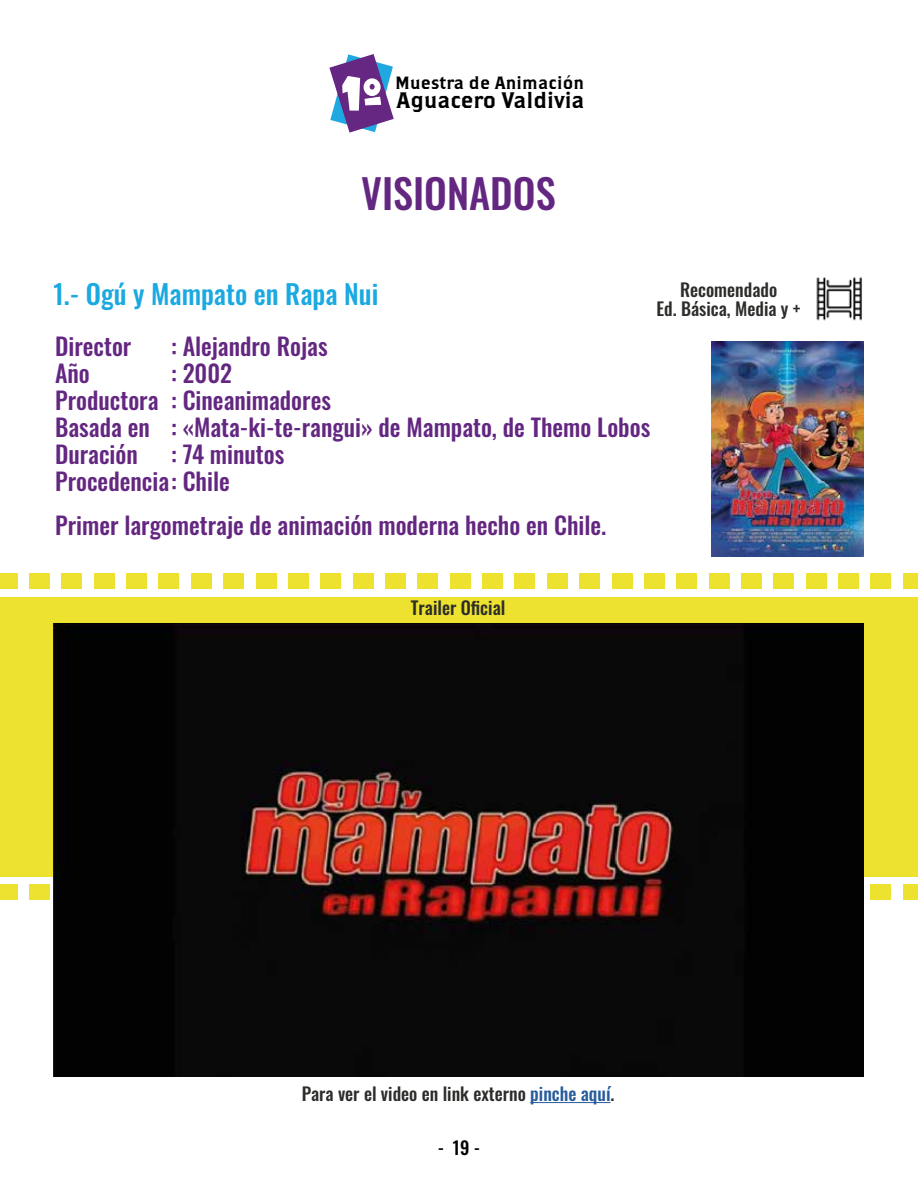
<style>
.page{position:relative;width:918px;height:1188px;background:#fff}
.page>*{position:absolute;margin:0;border:0;box-sizing:border-box;transform-origin:0 0}
.t1{font:500 40.5px "Oswald";color:#642781}
.t2{font:500 27px "Oswald";color:#1aa9e0}
.t3{font:500 24px/27px "Oswald";color:#642781}
.t4{font:22.35px "Brothers OT";color:#000}
.t5{font:500 18px/19.5px "Oswald";color:#2c2c2a;text-align:center}
.t6{font:500 18px "Oswald";color:#000}
.t7{font:17.7px "Brothers OT";letter-spacing:.01em;color:#000}
.s1{color:#275b9b}
</style>
<div class="page">
<hr style="left:0;top:597px;width:1px;height:279px;background:#ece22f">
<svg style="left:0;top:885px;width:1px;height:15px"></svg>
<svg style="left:0;top:573px;width:1px;height:16px"></svg>
<div style="left:1px;top:597px;width:917px;height:279px;background:#ece22f"></div>
<div style="left:29px;top:885px;width:21px;height:15px;background:#ece22f"></div>
<div style="left:1px;top:885px;width:16px;height:15px;background:#ece22f"></div>
<div style="left:871px;top:885px;width:20px;height:15px;background:#ece22f"></div>
<div style="left:903px;top:885px;width:15px;height:15px;background:#ece22f"></div>
<div style="left:29px;top:573px;width:21px;height:16px;background:#ece22f"></div>
<div style="left:1px;top:573px;width:16px;height:16px;background:#ece22f"></div>
<div style="left:94px;top:573px;width:21px;height:16px;background:#ece22f"></div>
<div style="left:62px;top:573px;width:20px;height:16px;background:#ece22f"></div>
<div style="left:159px;top:573px;width:20px;height:16px;background:#ece22f"></div>
<div style="left:126px;top:573px;width:21px;height:16px;background:#ece22f"></div>
<div style="left:223px;top:573px;width:21px;height:16px;background:#ece22f"></div>
<div style="left:191px;top:573px;width:21px;height:16px;background:#ece22f"></div>
<div style="left:288px;top:573px;width:21px;height:16px;background:#ece22f"></div>
<div style="left:256px;top:573px;width:20px;height:16px;background:#ece22f"></div>
<div style="left:353px;top:573px;width:20px;height:16px;background:#ece22f"></div>
<div style="left:320px;top:573px;width:21px;height:16px;background:#ece22f"></div>
<div style="left:417px;top:573px;width:21px;height:16px;background:#ece22f"></div>
<div style="left:385px;top:573px;width:21px;height:16px;background:#ece22f"></div>
<div style="left:482px;top:573px;width:21px;height:16px;background:#ece22f"></div>
<div style="left:450px;top:573px;width:21px;height:16px;background:#ece22f"></div>
<div style="left:547px;top:573px;width:21px;height:16px;background:#ece22f"></div>
<div style="left:515px;top:573px;width:20px;height:16px;background:#ece22f"></div>
<div style="left:612px;top:573px;width:20px;height:16px;background:#ece22f"></div>
<div style="left:579px;top:573px;width:21px;height:16px;background:#ece22f"></div>
<div style="left:676px;top:573px;width:21px;height:16px;background:#ece22f"></div>
<div style="left:644px;top:573px;width:21px;height:16px;background:#ece22f"></div>
<div style="left:741px;top:573px;width:21px;height:16px;background:#ece22f"></div>
<div style="left:709px;top:573px;width:20px;height:16px;background:#ece22f"></div>
<div style="left:806px;top:573px;width:21px;height:16px;background:#ece22f"></div>
<div style="left:773px;top:573px;width:21px;height:16px;background:#ece22f"></div>
<div style="left:871px;top:573px;width:20px;height:16px;background:#ece22f"></div>
<div style="left:838px;top:573px;width:21px;height:16px;background:#ece22f"></div>
<div style="left:903px;top:573px;width:15px;height:16px;background:#ece22f"></div>
<img style="left:816px;top:277px;width:46px;height:44px">
<img style="left:712px;top:341px;width:151px;height:215px">
<hr style="left:530px;top:1102px;width:81px;height:1px;background:#275b9b">
<img style="left:54px;top:624px;width:809px;height:452px">
<svg style="left:329px;top:54px;width:65px;height:79px"></svg>
<p class="t7" style="left:395px;top:75px;width:190px">Muestra de Animación</p>
<p class="t4" style="left:397px;top:90px;width:190px">Aguacero Valdivia</p>
<h1 class="t1" style="left:361px;top:172px;width:196px">VISIONADOS</h1>
<p class="t2" style="left:53px;top:280px;width:326px">1.- Ogú y Mampato en Rapa Nui</p>
<p class="t5" style="left:657px;top:281px;width:146px">Recomendado<br>Ed. Básica, Media y +</p>
<p class="t3" style="left:55px;top:334px;width:176px">Director<br>Año<br>Productora<br>Basada en<br>Duración<br>Procedencia: Chile</p>
<p class="t3" style="left:171px;top:334px;width:481px">: Alejandro Rojas<br>: 2002<br>: Cineanimadores<br>: «Mata-ki-te-rangui» de Mampato, de Themo Lobos : 74 minutos</p>
<p class="t3" style="left:55px;top:513px;width:553px">Primer largometraje de animación moderna hecho en Chile.</p>
<p class="t5" style="left:411px;top:600px;width:96px">Trailer Oficial</p>
<p class="t5" style="left:302px;top:1085px;width:314px">Para ver el video en link externo <span class="s1">pinche aquí</span>.</p>
<p class="t6" style="left:438px;top:1139px;width:44px">- 19 -</p>
</div>
